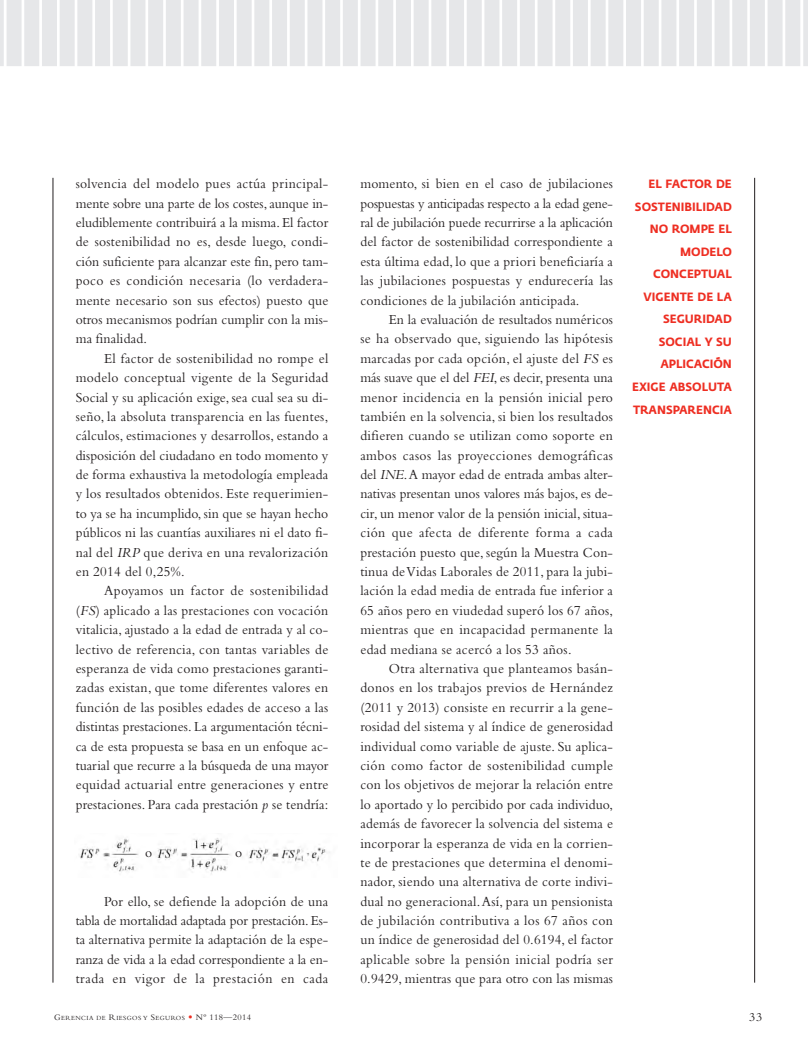
<style>
.page{position:relative;width:808px;height:1053px;background:#fff}
.page>*{position:absolute;margin:0;border:0;box-sizing:border-box;transform-origin:0 0}
.t1{font:14.38px/19.4px "Bembo";letter-spacing:.015em;color:#231f20;text-align:justify;scale:.95 1}
.t2{font:12.5px "Bembo";color:#231f20}
.t3{font:700 11.88px/22.5px "Fedra Sans";color:#ee2e22;text-align:right;scale:.95 1}
.t4{font:6.5px "Bembo";letter-spacing:.065em;color:#231f20}
.s1{font-style:italic}
.s2{font-size:8.75px}
.s3{font-family:"Goudy";font-size:8.75px;color:#ee2e22}
</style>
<div class="page">
<img style="left:80px;top:838px;width:250px;height:36px">
<hr style="left:53px;top:178px;width:1px;height:804px;background:#231f20">
<hr style="left:754px;top:178px;width:1px;height:804px;background:#231f20">
<hr style="left:0;top:0;width:4px;height:66px;background:#e6e7e9">
<div style="left:7px;top:0;width:15px;height:66px;background:#e6e7e9"></div>
<div style="left:24px;top:0;width:15px;height:66px;background:#e6e7e9"></div>
<div style="left:42px;top:0;width:15px;height:66px;background:#e6e7e9"></div>
<div style="left:60px;top:0;width:15px;height:66px;background:#e6e7e9"></div>
<div style="left:77px;top:0;width:15px;height:66px;background:#e6e7e9"></div>
<div style="left:95px;top:0;width:15px;height:66px;background:#e6e7e9"></div>
<div style="left:113px;top:0;width:15px;height:66px;background:#e6e7e9"></div>
<div style="left:130px;top:0;width:15px;height:66px;background:#e6e7e9"></div>
<div style="left:148px;top:0;width:15px;height:66px;background:#e6e7e9"></div>
<div style="left:166px;top:0;width:15px;height:66px;background:#e6e7e9"></div>
<div style="left:184px;top:0;width:15px;height:66px;background:#e6e7e9"></div>
<div style="left:201px;top:0;width:15px;height:66px;background:#e6e7e9"></div>
<div style="left:219px;top:0;width:15px;height:66px;background:#e6e7e9"></div>
<div style="left:237px;top:0;width:15px;height:66px;background:#e6e7e9"></div>
<div style="left:254px;top:0;width:15px;height:66px;background:#e6e7e9"></div>
<div style="left:272px;top:0;width:15px;height:66px;background:#e6e7e9"></div>
<div style="left:290px;top:0;width:15px;height:66px;background:#e6e7e9"></div>
<div style="left:307px;top:0;width:15px;height:66px;background:#e6e7e9"></div>
<div style="left:325px;top:0;width:15px;height:66px;background:#e6e7e9"></div>
<div style="left:343px;top:0;width:15px;height:66px;background:#e6e7e9"></div>
<div style="left:361px;top:0;width:15px;height:66px;background:#e6e7e9"></div>
<div style="left:378px;top:0;width:15px;height:66px;background:#e6e7e9"></div>
<div style="left:396px;top:0;width:15px;height:66px;background:#e6e7e9"></div>
<div style="left:414px;top:0;width:15px;height:66px;background:#e6e7e9"></div>
<div style="left:431px;top:0;width:15px;height:66px;background:#e6e7e9"></div>
<div style="left:449px;top:0;width:15px;height:66px;background:#e6e7e9"></div>
<div style="left:467px;top:0;width:15px;height:66px;background:#e6e7e9"></div>
<div style="left:484px;top:0;width:15px;height:66px;background:#e6e7e9"></div>
<div style="left:502px;top:0;width:15px;height:66px;background:#e6e7e9"></div>
<div style="left:520px;top:0;width:15px;height:66px;background:#e6e7e9"></div>
<div style="left:537px;top:0;width:15px;height:66px;background:#e6e7e9"></div>
<div style="left:555px;top:0;width:15px;height:66px;background:#e6e7e9"></div>
<div style="left:573px;top:0;width:15px;height:66px;background:#e6e7e9"></div>
<div style="left:591px;top:0;width:15px;height:66px;background:#e6e7e9"></div>
<div style="left:608px;top:0;width:15px;height:66px;background:#e6e7e9"></div>
<div style="left:626px;top:0;width:15px;height:66px;background:#e6e7e9"></div>
<div style="left:644px;top:0;width:15px;height:66px;background:#e6e7e9"></div>
<div style="left:661px;top:0;width:15px;height:66px;background:#e6e7e9"></div>
<div style="left:679px;top:0;width:15px;height:66px;background:#e6e7e9"></div>
<div style="left:697px;top:0;width:15px;height:66px;background:#e6e7e9"></div>
<div style="left:732px;top:0;width:15px;height:66px;background:#e6e7e9"></div>
<div style="left:714px;top:0;width:15px;height:66px;background:#e6e7e9"></div>
<div style="left:750px;top:0;width:15px;height:66px;background:#e6e7e9"></div>
<div style="left:785px;top:0;width:15px;height:66px;background:#e6e7e9"></div>
<div style="left:803px;top:0;width:5px;height:66px;background:#e6e7e9"></div>
<div style="left:767px;top:0;width:15px;height:66px;background:#e6e7e9"></div>
<p class="t1" style="left:76px;top:175px;width:267px">solvencia del modelo pues actúa principal&shy;mente sobre una parte de los costes, aunque in&shy;eludiblemente contribuirá a la misma. El factor de sostenibilidad no es, desde luego, condi&shy;ción suficiente para alcanzar este fin, pero tam&shy;poco es condición necesaria (lo verdadera&shy;mente necesario son sus efectos) puesto que otros mecanismos podrían cumplir con la mis&shy;ma finalidad.</p>
<p class="t1" style="left:76px;top:350px;width:267px;text-indent:28px">El factor de sostenibilidad no rompe el modelo conceptual vigente de la Seguridad Social y su aplicación exige, sea cual sea su di&shy;seño, la absoluta transparencia en las fuentes, cálculos, estimaciones y desarrollos, estando a disposición del ciudadano en todo momento y de forma exhaustiva la metodología empleada y los resultados obtenidos. Este requerimien&shy;to ya se ha incumplido, sin que se hayan hecho públicos ni las cuantías auxiliares ni el dato fi&shy;nal del <span class="s1">IRP</span> que deriva en una revalorización en 2014 del 0,25%.</p>
<p class="t1" style="left:76px;top:582px;width:267px;text-indent:28px">Apoyamos un factor de sostenibilidad (<span class="s1">FS</span>) aplicado a las prestaciones con vocación vitalicia, ajustado a la edad de entrada y al co&shy;lectivo de referencia, con tantas variables de esperanza de vida como prestaciones garanti&shy;zadas existan, que tome diferentes valores en función de las posibles edades de acceso a las distintas prestaciones. La argumentación técni&shy;ca de esta propuesta se basa en un enfoque ac&shy;tuarial que recurre a la búsqueda de una mayor equidad actuarial entre generaciones y entre prestaciones. Para cada prestación <span class="s1">p</span> se tendría:</p>
<p class="t1" style="left:145px;top:844px;width:9px">o</p>
<p class="t1" style="left:235px;top:844px;width:9px">o</p>
<p class="t1" style="left:76px;top:892px;width:267px;text-indent:28px">Por ello, se defiende la adopción de una tabla de mortalidad adaptada por prestación. Es&shy;ta alternativa permite la adaptación de la espe&shy;ranza de vida a la edad correspondiente a la en&shy;trada en vigor de la prestación en cada</p>
<p class="t1" style="left:360px;top:175px;width:267px">momento, si bien en el caso de jubilaciones pospuestas y anticipadas respecto a la edad gene&shy;ral de jubilación puede recurrirse a la aplicación del factor de sostenibilidad correspondiente a esta última edad, lo que a priori beneficiaría a las jubilaciones pospuestas y endurecería las condiciones de la jubilación anticipada.</p>
<p class="t1" style="left:360px;top:311px;width:267px;text-indent:28px">En la evaluación de resultados numéricos se ha observado que, siguiendo las hipótesis marcadas por cada opción, el ajuste del <span class="s1">FS</span> es más suave que el del <span class="s1">FEI</span>, es decir, presenta una menor incidencia en la pensión inicial pero también en la solvencia, si bien los resultados difieren cuando se utilizan como soporte en ambos casos las proyecciones demográficas del <span class="s1">INE</span>.A mayor edad de entrada ambas alter&shy;nativas presentan unos valores más bajos, es de&shy;cir, un menor valor de la pensión inicial, situa&shy;ción que afecta de diferente forma a cada prestación puesto que, según la Muestra Con&shy;tinua de Vidas Laborales de 2011, para la jubi&shy;lación la edad media de entrada fue inferior a 65 años pero en viudedad superó los 67 años, mientras que en incapacidad permanente la edad mediana se acercó a los 53 años.</p>
<p class="t1" style="left:360px;top:660px;width:267px;text-indent:28px">Otra alternativa que planteamos basán&shy;donos en los trabajos previos de Hernández (2011 y 2013) consiste en recurrir a la gene&shy;rosidad del sistema y al índice de generosidad individual como variable de ajuste. Su aplica&shy;ción como factor de sostenibilidad cumple con los objetivos de mejorar la relación entre lo aportado y lo percibido por cada individuo, además de favorecer la solvencia del sistema e incorporar la esperanza de vida en la corrien&shy;te de prestaciones que determina el denomi&shy;nador, siendo una alternativa de corte indivi&shy;dual no generacional.Así, para un pensionista de jubilación contributiva a los 67 años con un índice de generosidad del 0.6194, el factor aplicable sobre la pensión inicial podría ser 0.9429, mientras que para otro con las mismas</p>
<p class="t3" style="left:632px;top:174px;width:107px">EL FACTOR DE<br>SOSTENIBILIDAD<br>NO ROMPE EL<br>MODELO<br>CONCEPTUAL<br>VIGENTE DE LA<br>SEGURIDAD<br>SOCIAL Y SU<br>APLICACIÓN<br>EXIGE ABSOLUTA<br>TRANSPARENCIA</p>
<p class="t4" style="left:54px;top:1015px;width:199px"><span class="s2">G</span>ERENCIA DE <span class="s2">R</span>IESGOS Y <span class="s2">S</span>EGUROS <span class="s3">•</span> <span class="s2">Nº 118—2014</span></p>
<p class="t2" style="left:749px;top:1013px;width:14px">33</p>
</div>
